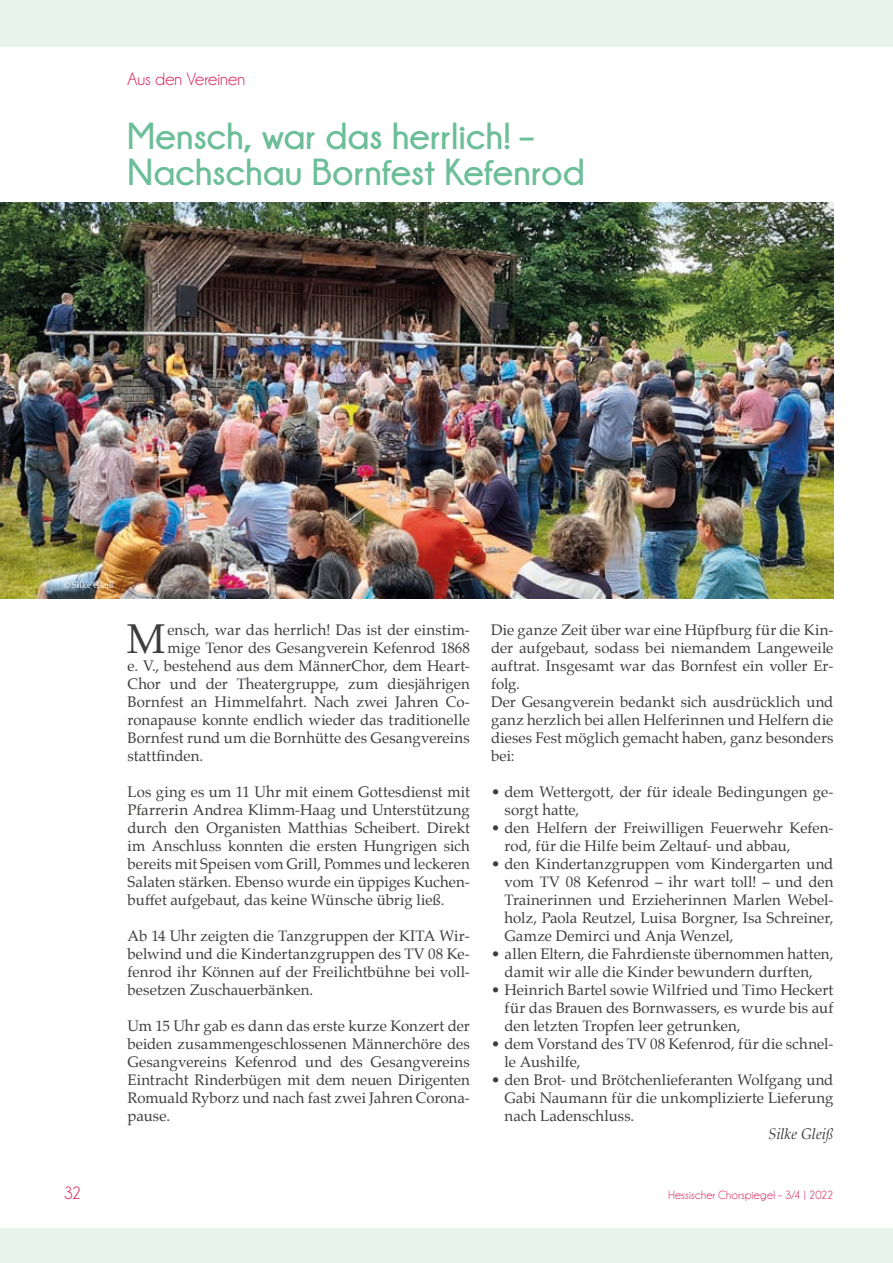
<style>
.page{position:relative;width:893px;height:1263px;background:#fff}
.page>*{position:absolute;margin:0;border:0;box-sizing:border-box;transform-origin:0 0}
.t1{font:40.8px "Palatino";color:#3d3d3c}
.t2{font:700 37.5px/36px "Champagne&Limousines";color:#6cbe99}
.t3{font:18px "Champagne&Limousines";letter-spacing:.005em;color:#d50c49}
.t4{font:15px/18px "Palatino";color:#3d3d3c;text-align:justify}
.t5{font:italic 15px "Palatino";letter-spacing:-.005em;color:#3d3d3c}
.t6{font:12px "Champagne&Limousines";letter-spacing:.02em;color:#d50c49}
.t7{font:9px "Palatino";letter-spacing:.01em;color:#fff;scale:.96 1}
</style>
<div class="page">
<div style="left:0;top:0;width:893px;height:47px;background:#e8f3ec"></div>
<div style="left:0;top:1229px;width:893px;height:34px;background:#e8f3ec"></div>
<img style="left:0;top:203px;width:833px;height:396px">
<p class="t3" style="left:128px;top:70px;width:119px">Aus den Vereinen</p>
<h2 class="t2" style="left:128px;top:117px;width:458px">Mensch, war das herrlich! –<br>Nachschau Bornfest Kefenrod</h2>
<p class="t7" style="left:64px;top:578px;width:54px">© Silke Gleiß</p>
<h1 class="t1" style="left:127px;top:605px;width:40px">M</h1>
<p class="t4" style="left:167px;top:621px;width:304px">ensch, war das herrlich! Das ist der einstim-</p>
<p class="t4" style="left:167px;top:639px;width:304px">mige Tenor des Gesangverein Kefenrod 1868</p>
<p class="t4" style="left:128px;top:657px;width:344px">e. V., bestehend aus dem MännerChor, dem Heart-</p>
<p class="t4" style="left:128px;top:675px;width:344px">Chor und der Theatergruppe, zum diesjährigen</p>
<p class="t4" style="left:128px;top:693px;width:344px">Bornfest an Himmelfahrt. Nach zwei Jahren Co-</p>
<p class="t4" style="left:128px;top:711px;width:344px">ronapause konnte endlich wieder das traditionelle</p>
<p class="t4" style="left:128px;top:729px;width:344px">Bornfest rund um die Bornhütte des Gesangvereins</p>
<p class="t4" style="left:128px;top:747px;width:77px">stattfinden.</p>
<p class="t4" style="left:128px;top:783px;width:344px">Los ging es um 11 Uhr mit einem Gottesdienst mit Pfarrerin Andrea Klimm-Haag und Unterstützung durch den Organisten Matthias Scheibert. Direkt im Anschluss konnten die ersten Hungrigen sich bereits mit Speisen vom Grill, Pommes und leckeren Salaten stärken. Ebenso wurde ein üppiges Kuchen&shy;buffet aufgebaut, das keine Wünsche übrig ließ.</p>
<p class="t4" style="left:128px;top:927px;width:344px">Ab 14 Uhr zeigten die Tanzgruppen der KITA Wir&shy;belwind und die Kindertanzgruppen des TV 08 Ke&shy;fenrod ihr Können auf der Freilichtbühne bei voll&shy;besetzen Zuschauerbänken.</p>
<p class="t4" style="left:128px;top:1017px;width:344px">Um 15 Uhr gab es dann das erste kurze Konzert der beiden zusammengeschlossenen Männerchöre des Gesangvereins Kefenrod und des Gesangvereins Eintracht Rinderbügen mit dem neuen Dirigenten Romuald Ryborz und nach fast zwei Jahren Corona&shy;pause.</p>
<p class="t4" style="left:491px;top:621px;width:344px;text-align:left">Die ganze Zeit über war eine Hüpfburg für die Kin&shy;der aufgebaut, sodass bei niemandem Langeweile auftrat. Insgesamt war das Bornfest ein voller Er&shy;folg.<br>Der Gesangverein bedankt sich ausdrücklich und ganz herzlich bei allen Helferinnen und Helfern die dieses Fest möglich gemacht haben, ganz besonders bei:</p>
<p class="t4" style="left:505px;top:783px;width:330px;text-indent:-14px">• dem Wettergott, der für ideale Bedingungen ge&shy;sorgt hatte,</p>
<p class="t4" style="left:505px;top:819px;width:330px;text-indent:-14px">• den Helfern der Freiwilligen Feuerwehr Kefen&shy;rod, für die Hilfe beim Zeltauf- und abbau,</p>
<p class="t4" style="left:505px;top:855px;width:330px;text-indent:-14px">• den Kindertanzgruppen vom Kindergarten und vom TV 08 Kefenrod – ihr wart toll! – und den Trainerinnen und Erzieherinnen Marlen Webel&shy;holz, Paola Reutzel, Luisa Borgner, Isa Schreiner, Gamze Demirci und Anja Wenzel,</p>
<p class="t4" style="left:491px;top:945px;width:344px;text-align:center">• allen Eltern, die Fahrdienste übernommen hatten, damit wir alle die Kinder bewundern durften,</p>
<p class="t4" style="left:505px;top:981px;width:330px;text-indent:-14px">• Heinrich Bartel sowie Wilfried und Timo Heckert für das Brauen des Bornwassers, es wurde bis auf den letzten Tropfen leer getrunken,</p>
<p class="t4" style="left:505px;top:1035px;width:330px;text-indent:-14px">• dem Vorstand des TV 08 Kefenrod, für die schnel&shy;le Aushilfe,</p>
<p class="t4" style="left:505px;top:1071px;width:330px;text-indent:-14px">• den Brot- und Brötchenlieferanten Wolfgang und Gabi Naumann für die unkomplizierte Lieferung nach Ladenschluss.</p>
<p class="t5" style="left:768px;top:1121px;width:67px">Silke Gleiß</p>
<p class="t3" style="left:64px;top:1184px;width:19px">32</p>
<p class="t6" style="left:668px;top:1189px;width:167px">Hessischer Chorspiegel – 3/4 | 2022</p>
</div>
